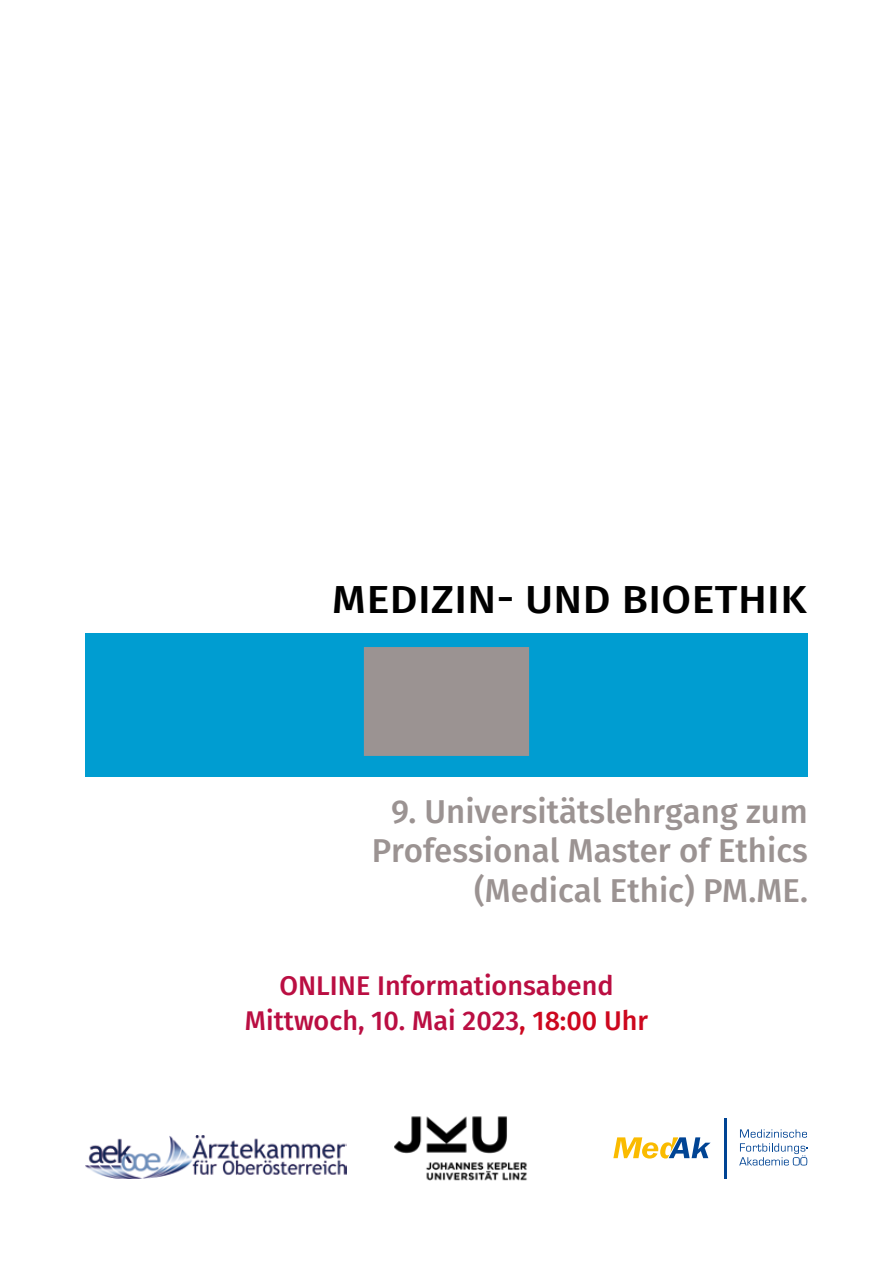
<style>
.page{position:relative;width:893px;height:1263px;background:#fff}
.page>*{position:absolute;margin:0;border:0;box-sizing:border-box;transform-origin:0 0}
.t1{font:500 39px "Fira Sans";letter-spacing:.01em;color:#000;scale:1.1 1}
.t2{font:500 33px/39.6px "Fira Sans";color:#9b9392;text-align:right}
.t3{font:500 27px/34.5px "Fira Sans";color:#ba0e42;text-align:center}
.s1{color:#cd071e}
</style>
<div class="page">
<div style="left:85px;top:634px;width:723px;height:143px;background:#009dd1"></div>
<div style="left:364px;top:647px;width:165px;height:109px;background:#9b9392"></div>
<svg style="left:739px;top:1129px;width:69px;height:36px"></svg>
<hr style="left:724px;top:1118px;width:2px;height:60px;background:#004494">
<svg style="left:613px;top:1137px;width:98px;height:21px"></svg>
<img style="left:395px;top:1116px;width:132px;height:65px">
<img style="left:85px;top:1135px;width:262px;height:44px">
<p class="t1" style="left:332px;top:572px;width:433px">MEDIZIN- UND BIOETHIK</p>
<p class="t2" style="left:372px;top:794px;width:438px">9. Universitätslehrgang zum<br>Professional Master of Ethics (Medical Ethic) PM.ME.</p>
<p class="t3" style="left:245px;top:970px;width:405px">ONLINE Informationsabend<br>Mittwoch, 10. Mai 2023<span class="s1">, 18:00 Uhr</span></p>
</div>
